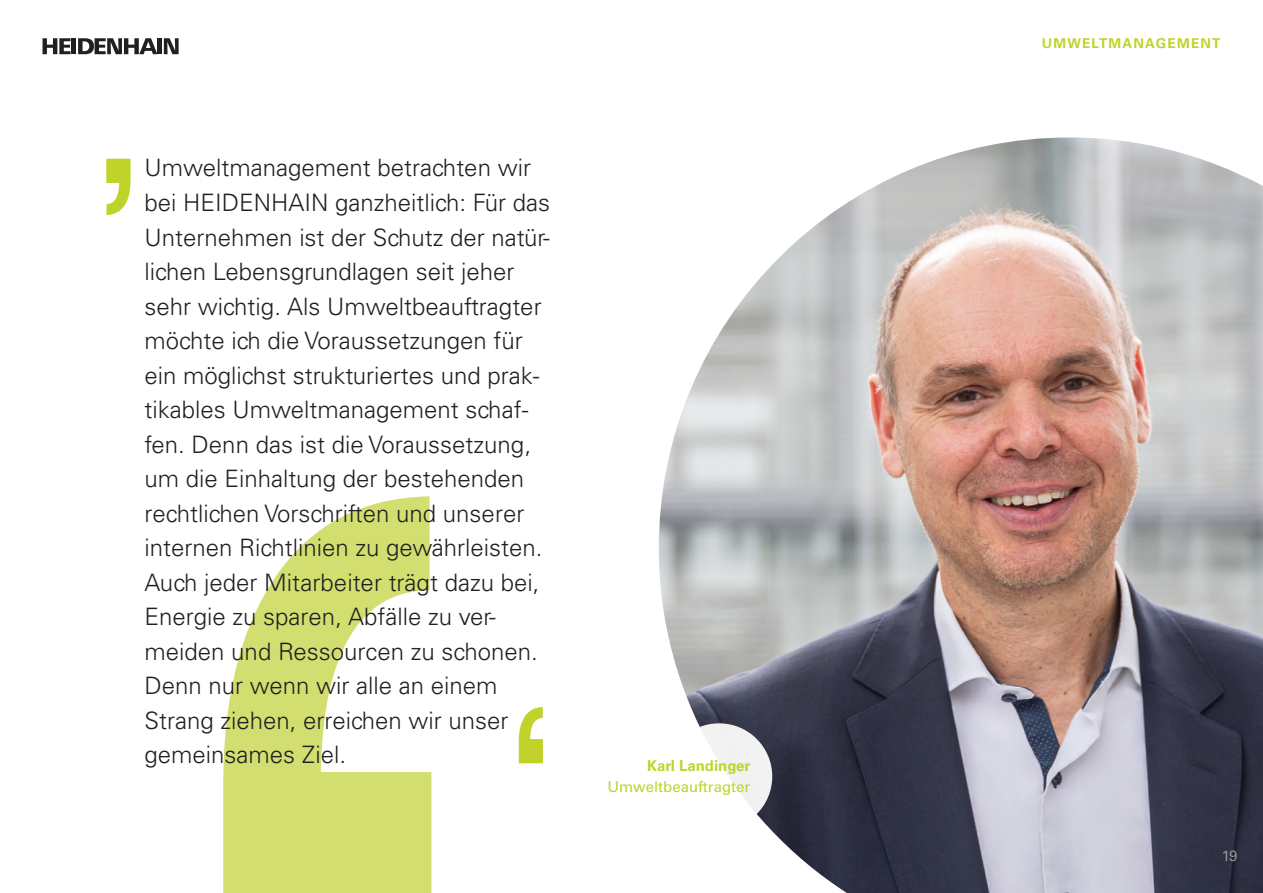
<style>
.page{position:relative;width:1263px;height:893px;background:#fff}
.page>*{position:absolute;margin:0;border:0;box-sizing:border-box;transform-origin:0 0}
.Zitat{font:300 24px/34.5px "Univers LT Std";color:#231f20}
.Zitat_Name{font:15px "Univers LT Std";color:#c0d32b}
.Zitat_Name-2{font:700 15px "Univers LT Std";color:#c0d32b}
.t1{font:15px "Univers LT Std";color:#939598}
.Kapitelname{font:700 13.5px "Univers LT Std";letter-spacing:.09em;color:#c0d32b}
</style>
<div class="page">
<img style="left:659px;top:137px;width:604px;height:756px">
<svg style="left:223px;top:496px;width:208px;height:397px;fill:#d2de6f"></svg>
<div style="left:666px;top:723px;width:106px;height:107px;background:linear-gradient(to right,#fff,#f0f0f1);border-radius:50%"></div>
<svg style="left:106px;top:159px;width:24px;height:56px"></svg>
<svg style="left:519px;top:707px;width:24px;height:56px"></svg>
<svg style="left:43px;top:38px;width:27px;height:16px"></svg>
<hr style="left:72px;top:38px;width:4px;height:16px;background:#231f20">
<svg style="left:78px;top:38px;width:79px;height:16px"></svg>
<hr style="left:158px;top:38px;width:4px;height:16px;background:#231f20">
<svg style="left:164px;top:38px;width:15px;height:16px"></svg>
<p class="Zitat" style="left:145px;top:151px;width:407px">Umweltmanagement betrachten wir bei HEIDENHAIN ganzheitlich: Für das Unternehmen ist der Schutz der natür&shy;lichen Lebensgrundlagen seit jeher sehr wichtig. Als Umweltbeauftragter möchte ich die Voraussetzungen für ein möglichst strukturiertes und prak&shy;tikables Umweltmanagement schaf&shy;fen. Denn das ist die Voraussetzung, um die Einhaltung der bestehenden rechtlichen Vorschriften und unserer internen Richtlinien zu gewährleisten.<br>Auch jeder Mitarbeiter trägt dazu bei, Energie zu sparen, Abfälle zu ver&shy;meiden und Ressourcen zu schonen.<br>Denn nur wenn wir alle an einem Strang ziehen, erreichen wir unser gemeinsames Ziel.</p>
<p class="Zitat_Name-2" style="left:647px;top:757px;width:105px">Karl Landinger</p>
<p class="Zitat_Name" style="left:607px;top:778px;width:144px">Umweltbeauftragter</p>
<p class="Kapitelname" style="left:1042px;top:35px;width:180px">UMWELTMANAGEMENT</p>
<p class="t1" style="left:1222px;top:847px;width:17px">19</p>
</div>
